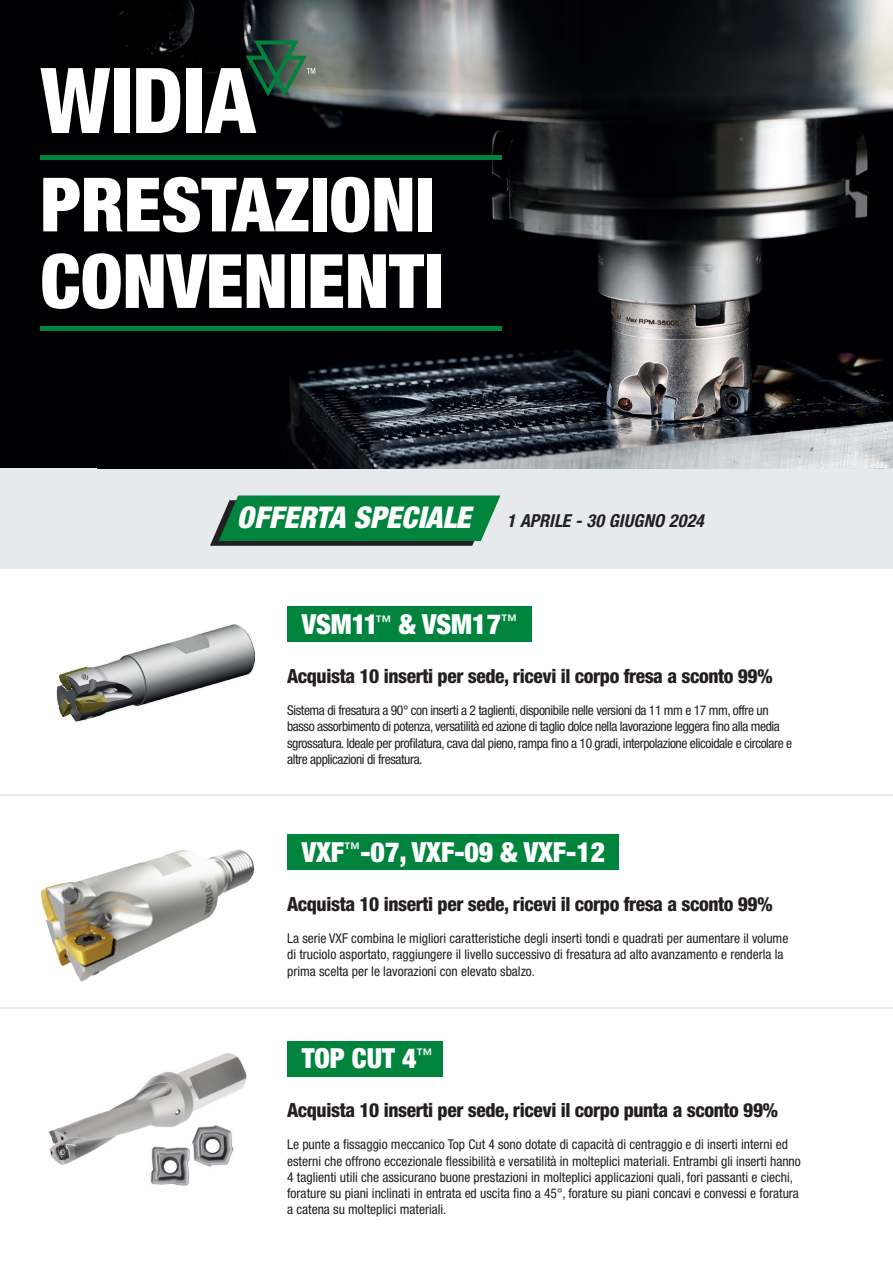
<style>
.page{position:relative;width:893px;height:1263px;background:#fff}
.page>*{position:absolute;margin:0;border:0;box-sizing:border-box;transform-origin:0 0}
.t1{font:900 condensed 75px/76.5px "Helvetica Neue LT Std";color:#fff}
.t2{font:900 condensed 27.75px "Helvetica Neue LT Std";color:#fff}
.t3{font:800 condensed 19.5px "Helvetica Neue LT Std";letter-spacing:-.02em;color:#231f20}
.t4{font:italic 700 condensed 17.85px "Helvetica Neue LT Std";letter-spacing:.01em;color:#231f20}
.t5{font:condensed 13.5px/16.2px "Helvetica Neue LT Std";color:#231f20}
.t6{font:condensed 13.5px/16.2px "Helvetica Neue LT Std";letter-spacing:-.03em;color:#231f20}
.s1{font-weight:900;font-size:30px;color:#fff}
</style>
<div class="page">
<div style="left:0;top:0;width:97px;height:468px;background:#000002"></div>
<div style="left:0;top:468px;width:893px;height:101px;background:#e7eaed"></div>
<img style="left:97px;top:0;width:796px;height:468px">
<svg style="left:41px;top:68px;width:69px;height:65px"></svg>
<div style="left:114px;top:68px;width:15px;height:65px;background:#fff"></div>
<svg style="left:136px;top:68px;width:44px;height:65px"></svg>
<div style="left:186px;top:68px;width:15px;height:65px;background:#fff"></div>
<svg style="left:205px;top:40px;width:110px;height:93px"></svg>
<hr style="left:40px;top:155px;width:462px;height:4px;background:#00843d">
<div style="left:40px;top:326px;width:462px;height:5px;background:#00843d"></div>
<hr style="left:0;top:795px;width:893px;height:1px;background:#e7eaed">
<hr style="left:0;top:1008px;width:893px;height:1px;background:#e7eaed">
<svg style="left:210px;top:495px;width:290px;height:51px;background:#188249"></svg>
<img style="left:40px;top:849px;width:214px;height:133px">
<div style="left:287px;top:835px;width:331px;height:35px;background:#00843d"></div>
<div style="left:287px;top:607px;width:245px;height:35px;background:#00843d"></div>
<div style="left:287px;top:1041px;width:155px;height:35px;background:#00843d"></div>
<img style="left:49px;top:1053px;width:198px;height:133px">
<img style="left:56px;top:624px;width:198px;height:98px">
<h1 class="t1" style="left:40px;top:165px;width:404px">PRESTAZIONI<br>CONVENIENTI</h1>
<h3 class="t4" style="left:237px;top:510px;width:468px"><span class="s1">OFFERTA SPECIALE</span> 1 APRILE - 30 GIUGNO 2024</h3>
<h2 class="t2" style="left:302px;top:607px;width:217px">VSM11<sup>™</sup> &amp; VSM17<sup>™</sup></h2>
<h3 class="t3" style="left:287px;top:664px;width:487px">Acquista 10 inserti per sede, ricevi il corpo fresa a sconto 99%</h3>
<p class="t6" style="left:287px;top:702px;width:507px">Sistema di fresatura a 90° con inserti a 2 taglienti, disponibile nelle versioni da 11 mm e 17 mm, offre un basso assorbimento di potenza, versatilità ed azione di taglio dolce nella lavorazione leggera fino alla media sgrossatura. Ideale per profilatura, cava dal pieno, rampa fino a 10 gradi, interpolazione elicoidale e circolare e altre applicazioni di fresatura.</p>
<h2 class="t2" style="left:302px;top:835px;width:305px">VXF<sup>™</sup>-07, VXF-09 &amp; VXF-12</h2>
<h3 class="t3" style="left:287px;top:892px;width:487px">Acquista 10 inserti per sede, ricevi il corpo fresa a sconto 99%</h3>
<p class="t5" style="left:287px;top:930px;width:503px">La serie VXF combina le migliori caratteristiche degli inserti tondi e quadrati per aumentare il volume di truciolo asportato, raggiungere il livello successivo di fresatura ad alto avanzamento e renderla la prima scelta per le lavorazioni con elevato sbalzo.</p>
<h2 class="t2" style="left:302px;top:1041px;width:133px">TOP CUT 4<sup>™</sup></h2>
<h3 class="t3" style="left:287px;top:1098px;width:492px">Acquista 10 inserti per sede, ricevi il corpo punta a sconto 99%</h3>
<p class="t5" style="left:287px;top:1136px;width:515px">Le punte a fissaggio meccanico Top Cut 4 sono dotate di capacità di centraggio e di inserti interni ed esterni che offrono eccezionale flessibilità e versatilità in molteplici materiali. Entrambi gli inserti hanno 4 taglienti utili che assicurano buone prestazioni in molteplici applicazioni quali, fori passanti e ciechi, forature su piani inclinati in entrata ed uscita fino a 45°, forature su piani concavi e convessi e foratura a catena su molteplici materiali.</p>
</div>
